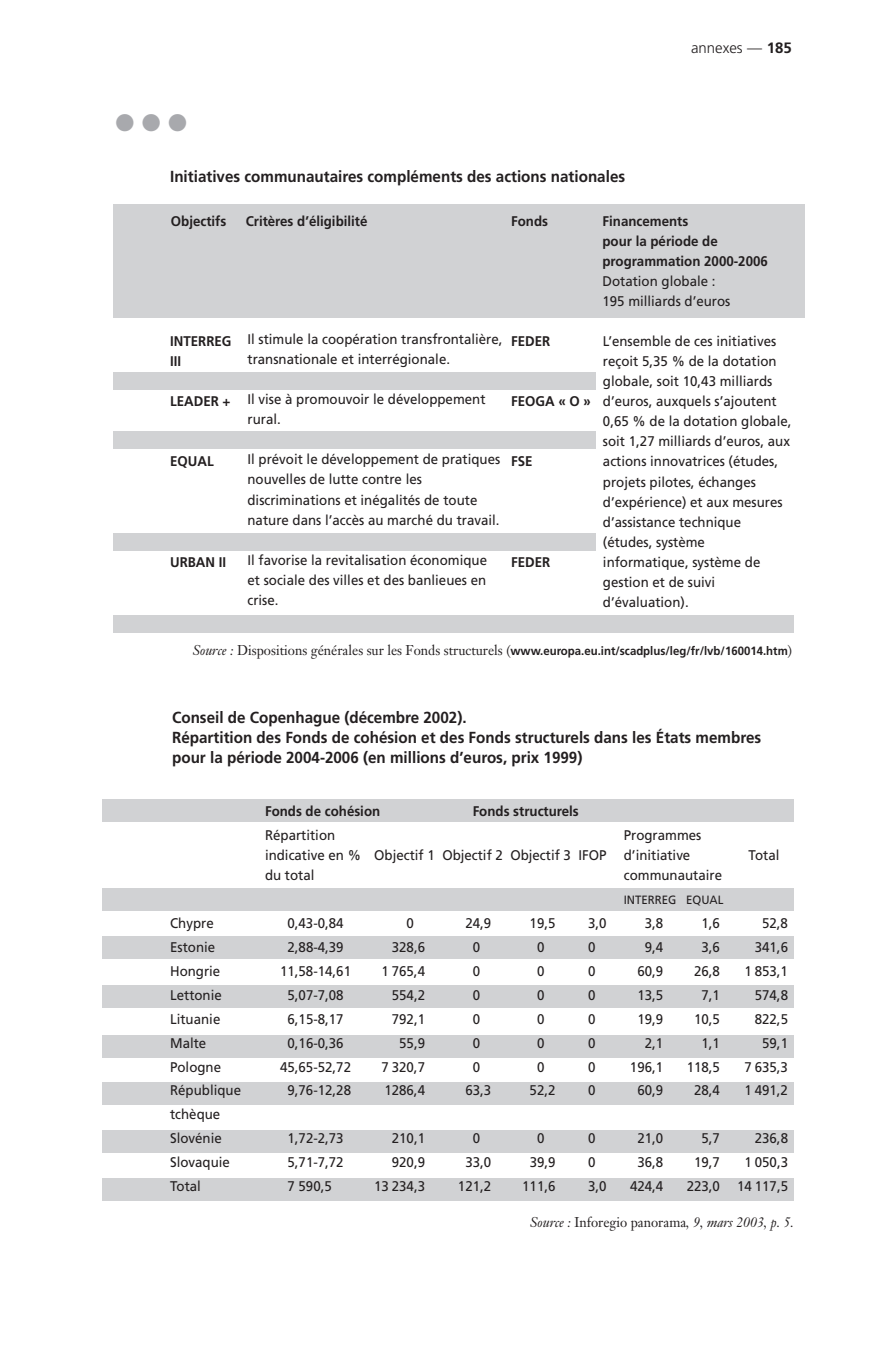
<style>
.page{position:relative;width:879px;height:1361px;background:#fff}
.page>*{position:absolute;margin:0;border:0;box-sizing:border-box;transform-origin:0 0}
.t1{font:24px "Zapf Dingbats";color:#a8a9ad}
.t2{font:700 16px/20px "Frutiger";color:#231f20;scale:.95 1}
.t3{font:300 15px "Frutiger";color:#231f20}
.t4{font:14px/20px "Frutiger";color:#231f20;scale:.95 1}
.t5{font:700 14px/20px "Frutiger";color:#231f20;scale:.95 1}
.t6{font:italic 14px "Janson Text";color:#231f20;scale:.95 1}
.t7{font:700 12px "Frutiger";color:#231f20;scale:.95 1}
.t8{font:12px "Frutiger";color:#231f20;scale:.95 1}
.s1{font-weight:700}
.s2{font-family:"Janson Text";font-weight:400;font-style:italic;font-size:14px}
.s3{font-family:"Janson Text";font-weight:400;font-size:14px}
.s4{font-style:normal}
</style>
<div class="page">
<div style="left:102px;top:799px;width:692px;height:23px;background:#d1d2d4"></div>
<div style="left:102px;top:888px;width:692px;height:22px;background:#d1d2d4"></div>
<div style="left:102px;top:1081px;width:692px;height:23px;background:#d1d2d4"></div>
<div style="left:102px;top:1130px;width:692px;height:23px;background:#d1d2d4"></div>
<div style="left:102px;top:1178px;width:692px;height:23px;background:#d1d2d4"></div>
<div style="left:113px;top:432px;width:482px;height:17px;background:#d1d2d4"></div>
<div style="left:113px;top:373px;width:482px;height:17px;background:#d1d2d4"></div>
<div style="left:102px;top:936px;width:692px;height:23px;background:#d1d2d4"></div>
<div style="left:102px;top:984px;width:692px;height:23px;background:#d1d2d4"></div>
<div style="left:102px;top:1034px;width:692px;height:23px;background:#d1d2d4"></div>
<div style="left:113px;top:204px;width:692px;height:113px;background:#d1d2d4"></div>
<div style="left:113px;top:533px;width:482px;height:17px;background:#d1d2d4"></div>
<div style="left:113px;top:615px;width:681px;height:17px;background:#d1d2d4"></div>
<h1 class="t1" style="left:115px;top:109px;width:73px">● ● ●</h1>
<p class="t2" style="left:170px;top:168px;width:480px">Initiatives communautaires compléments des actions nationales</p>
<p class="t3" style="left:691px;top:42px;width:102px">annexes — <span class="s1">185</span></p>
<p class="t5" style="left:171px;top:212px;width:60px">Objectifs</p>
<p class="t5" style="left:246px;top:212px;width:130px">Critères d’éligibilité</p>
<p class="t5" style="left:511px;top:212px;width:40px">Fonds</p>
<p class="t5" style="left:602px;top:212px;width:176px">Financements<br>pour la période de programmation 2000-2006</p>
<p class="t4" style="left:602px;top:272px;width:136px">Dotation globale :<br>195 milliards d’euros</p>
<p class="t5" style="left:170px;top:333px;width:66px">INTERREG<br>III</p>
<p class="t5" style="left:170px;top:393px;width:65px">LEADER +</p>
<p class="t5" style="left:170px;top:453px;width:47px">EQUAL</p>
<p class="t5" style="left:170px;top:553px;width:61px">URBAN II</p>
<p class="t4" style="left:247px;top:331px;width:270px">Il stimule la coopération transfrontalière, transnationale et interrégionale.</p>
<p class="t4" style="left:247px;top:391px;width:252px">Il vise à promouvoir le développement rural.</p>
<p class="t4" style="left:247px;top:451px;width:268px">Il prévoit le développement de pratiques nouvelles de lutte contre les discriminations et inégalités de toute nature dans l’accès au marché du travail.</p>
<p class="t4" style="left:247px;top:551px;width:254px;text-align:justify">Il favorise la revitalisation économique et sociale des villes et des banlieues en crise.</p>
<p class="t5" style="left:511px;top:333px;width:43px">FEDER</p>
<p class="t5" style="left:511px;top:393px;width:86px">FEOGA « O »</p>
<p class="t5" style="left:511px;top:453px;width:24px">FSE</p>
<p class="t5" style="left:511px;top:553px;width:43px">FEDER</p>
<p class="t4" style="left:603px;top:333px;width:200px">L’ensemble de ces initiatives reçoit 5,35 % de la dotation globale, soit 10,43 milliards d’euros, auxquels s’ajoutent<br>0,65 % de la dotation globale, soit 1,27 milliards d’euros, aux actions innovatrices (études, projets pilotes, échanges d’expérience) et aux mesures d’assistance technique (études, système informatique, système de gestion et de suivi d’évaluation).</p>
<p class="t7" style="left:193px;top:646px;width:632px"><span class="s2">Source :</span> <span class="s3">Dispositions générales sur les Fonds structurels (</span>www.europa.eu.int/scadplus/leg/fr/lvb/160014.htm<span class="s3">)</span></p>
<p class="t2" style="left:172px;top:709px;width:621px">Conseil de Copenhague (décembre 2002).<br>Répartition des Fonds de cohésion et des Fonds structurels dans les États membres pour la période 2004-2006 (en millions d’euros, prix 1999)</p>
<p class="t5" style="left:265px;top:802px;width:123px">Fonds de cohésion</p>
<p class="t5" style="left:473px;top:802px;width:113px">Fonds structurels</p>
<p class="t4" style="left:265px;top:826px;width:75px">Répartition</p>
<p class="t4" style="left:265px;top:826px;width:461px;text-indent:359px">Programmes indicative en % Objectif 1 Objectif 2 Objectif 3 IFOP d’initiative</p>
<p class="t4" style="left:748px;top:846px;width:34px">Total</p>
<p class="t4" style="left:265px;top:866px;width:54px">du total</p>
<p class="t4" style="left:624px;top:866px;width:105px">communautaire</p>
<p class="t8" style="left:624px;top:894px;width:106px">INTERREG EQUAL</p>
<p class="t4" style="left:170px;top:914px;width:47px">Chypre</p>
<p class="t4" style="left:287px;top:914px;width:61px">0,43-0,84</p>
<p class="t4" style="left:406px;top:914px;width:9px">0</p>
<p class="t4" style="left:465px;top:914px;width:29px">24,9</p>
<p class="t4" style="left:529px;top:914px;width:29px">19,5</p>
<p class="t4" style="left:588px;top:914px;width:21px">3,0</p>
<p class="t4" style="left:645px;top:914px;width:21px">3,8</p>
<p class="t4" style="left:701px;top:914px;width:21px">1,6</p>
<p class="t4" style="left:762px;top:914px;width:29px">52,8</p>
<p class="t4" style="left:170px;top:938px;width:49px">Estonie</p>
<p class="t4" style="left:287px;top:938px;width:61px">2,88-4,39</p>
<p class="t4" style="left:392px;top:938px;width:37px">328,6</p>
<p class="t4" style="left:473px;top:938px;width:9px">0</p>
<p class="t4" style="left:537px;top:938px;width:9px">0</p>
<p class="t4" style="left:588px;top:938px;width:9px">0</p>
<p class="t4" style="left:645px;top:938px;width:21px">9,4</p>
<p class="t4" style="left:701px;top:938px;width:21px">3,6</p>
<p class="t4" style="left:755px;top:938px;width:37px">341,6</p>
<p class="t4" style="left:170px;top:962px;width:54px">Hongrie</p>
<p class="t4" style="left:280px;top:962px;width:76px">11,58-14,61</p>
<p class="t4" style="left:381px;top:962px;width:47px">1 765,4</p>
<p class="t4" style="left:473px;top:962px;width:9px">0</p>
<p class="t4" style="left:537px;top:962px;width:9px">0</p>
<p class="t4" style="left:588px;top:962px;width:9px">0</p>
<p class="t4" style="left:637px;top:962px;width:29px">60,9</p>
<p class="t4" style="left:694px;top:962px;width:29px">26,8</p>
<p class="t4" style="left:744px;top:962px;width:47px">1 853,1</p>
<p class="t4" style="left:170px;top:986px;width:56px">Lettonie</p>
<p class="t4" style="left:287px;top:986px;width:61px">5,07-7,08</p>
<p class="t4" style="left:392px;top:986px;width:37px">554,2</p>
<p class="t4" style="left:473px;top:986px;width:9px">0</p>
<p class="t4" style="left:537px;top:986px;width:9px">0</p>
<p class="t4" style="left:588px;top:986px;width:9px">0</p>
<p class="t4" style="left:637px;top:986px;width:29px">13,5</p>
<p class="t4" style="left:701px;top:986px;width:21px">7,1</p>
<p class="t4" style="left:755px;top:986px;width:37px">574,8</p>
<p class="t4" style="left:170px;top:1010px;width:54px">Lituanie</p>
<p class="t4" style="left:287px;top:1010px;width:61px">6,15-8,17</p>
<p class="t4" style="left:392px;top:1010px;width:37px">792,1</p>
<p class="t4" style="left:473px;top:1010px;width:9px">0</p>
<p class="t4" style="left:537px;top:1010px;width:9px">0</p>
<p class="t4" style="left:588px;top:1010px;width:9px">0</p>
<p class="t4" style="left:637px;top:1010px;width:29px">19,9</p>
<p class="t4" style="left:694px;top:1010px;width:29px">10,5</p>
<p class="t4" style="left:755px;top:1010px;width:37px">822,5</p>
<p class="t4" style="left:170px;top:1033px;width:40px">Malte</p>
<p class="t4" style="left:287px;top:1033px;width:61px">0,16-0,36</p>
<p class="t4" style="left:399px;top:1033px;width:29px">55,9</p>
<p class="t4" style="left:473px;top:1033px;width:9px">0</p>
<p class="t4" style="left:537px;top:1033px;width:9px">0</p>
<p class="t4" style="left:588px;top:1033px;width:9px">0</p>
<p class="t4" style="left:645px;top:1033px;width:21px">2,1</p>
<p class="t4" style="left:701px;top:1033px;width:21px">1,1</p>
<p class="t4" style="left:762px;top:1033px;width:29px">59,1</p>
<p class="t4" style="left:170px;top:1057px;width:55px">Pologne</p>
<p class="t4" style="left:280px;top:1057px;width:76px">45,65-52,72</p>
<p class="t4" style="left:381px;top:1057px;width:47px">7 320,7</p>
<p class="t4" style="left:473px;top:1057px;width:9px">0</p>
<p class="t4" style="left:537px;top:1057px;width:9px">0</p>
<p class="t4" style="left:588px;top:1057px;width:9px">0</p>
<p class="t4" style="left:630px;top:1057px;width:37px">196,1</p>
<p class="t4" style="left:686px;top:1057px;width:37px">118,5</p>
<p class="t4" style="left:744px;top:1057px;width:47px">7 635,3</p>
<p class="t4" style="left:170px;top:1081px;width:76px">République</p>
<p class="t4" style="left:287px;top:1081px;width:68px">9,76-12,28</p>
<p class="t4" style="left:384px;top:1081px;width:44px">1286,4</p>
<p class="t4" style="left:465px;top:1081px;width:29px">63,3</p>
<p class="t4" style="left:529px;top:1081px;width:29px">52,2</p>
<p class="t4" style="left:588px;top:1081px;width:9px">0</p>
<p class="t4" style="left:637px;top:1081px;width:29px">60,9</p>
<p class="t4" style="left:694px;top:1081px;width:29px">28,4</p>
<p class="t4" style="left:744px;top:1081px;width:47px">1 491,2</p>
<p class="t4" style="left:170px;top:1103px;width:56px;line-height:24px">tchèque<br>Slovénie</p>
<p class="t4" style="left:287px;top:1129px;width:61px">1,72-2,73</p>
<p class="t4" style="left:392px;top:1129px;width:37px">210,1</p>
<p class="t4" style="left:473px;top:1129px;width:9px">0</p>
<p class="t4" style="left:537px;top:1129px;width:9px">0</p>
<p class="t4" style="left:588px;top:1129px;width:9px">0</p>
<p class="t4" style="left:637px;top:1129px;width:29px">21,0</p>
<p class="t4" style="left:701px;top:1129px;width:21px">5,7</p>
<p class="t4" style="left:755px;top:1129px;width:37px">236,8</p>
<p class="t4" style="left:170px;top:1153px;width:65px">Slovaquie</p>
<p class="t4" style="left:287px;top:1153px;width:61px">5,71-7,72</p>
<p class="t4" style="left:392px;top:1153px;width:37px">920,9</p>
<p class="t4" style="left:465px;top:1153px;width:29px">33,0</p>
<p class="t4" style="left:530px;top:1153px;width:29px">39,9</p>
<p class="t4" style="left:588px;top:1153px;width:9px">0</p>
<p class="t4" style="left:637px;top:1153px;width:29px">36,8</p>
<p class="t4" style="left:694px;top:1153px;width:29px">19,7</p>
<p class="t4" style="left:744px;top:1153px;width:47px">1 050,3</p>
<p class="t4" style="left:170px;top:1177px;width:34px">Total</p>
<p class="t4" style="left:287px;top:1177px;width:48px">7 590,5</p>
<p class="t4" style="left:374px;top:1177px;width:55px">13 234,3</p>
<p class="t4" style="left:458px;top:1177px;width:37px">121,2</p>
<p class="t4" style="left:522px;top:1177px;width:37px">111,6</p>
<p class="t4" style="left:588px;top:1177px;width:21px">3,0</p>
<p class="t4" style="left:630px;top:1177px;width:37px">424,4</p>
<p class="t4" style="left:687px;top:1177px;width:108px">223,0 14 117,5</p>
<p class="t6" style="left:530px;top:1216px;width:279px">Source : <span class="s4">Inforegio panorama</span>, 9, mars 2003, p. 5.</p>
</div>
